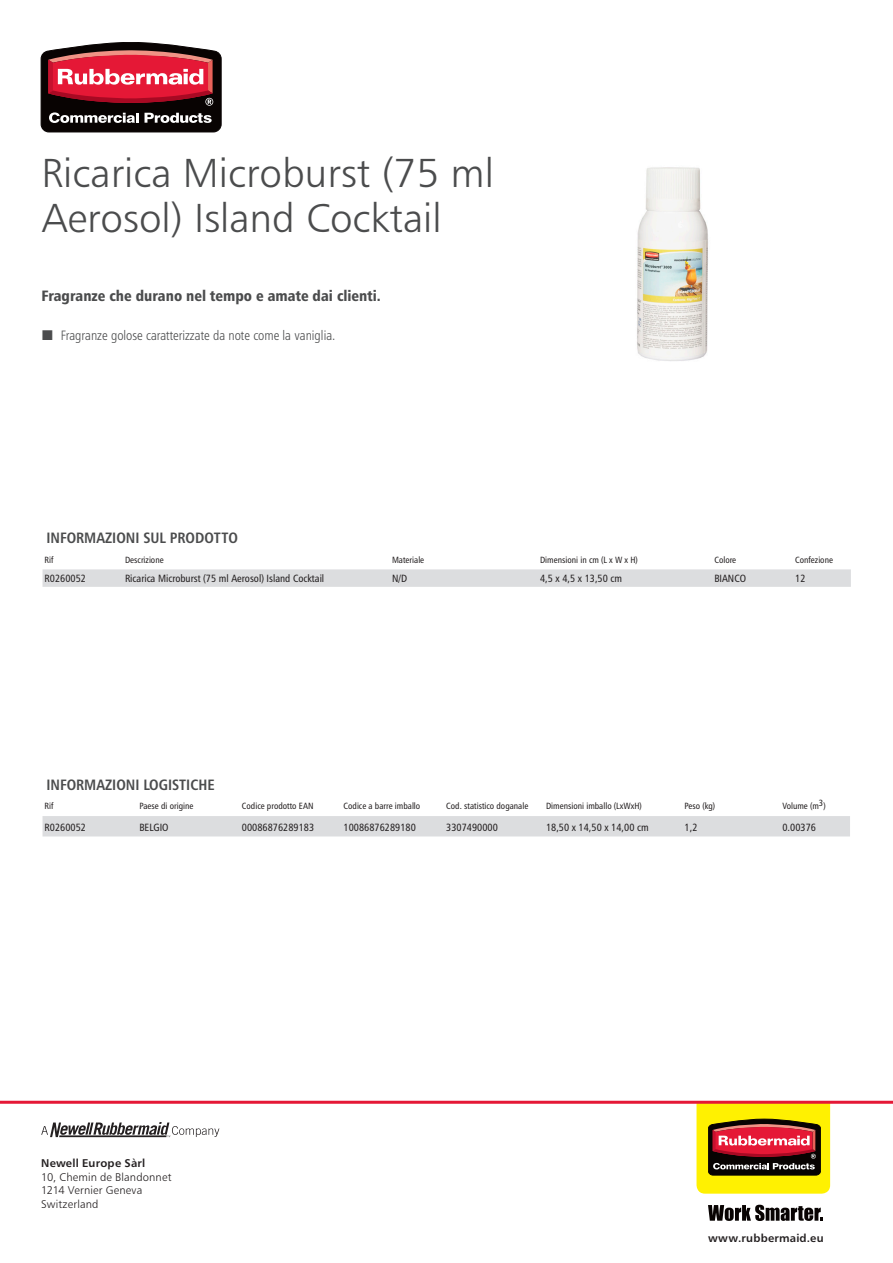
<style>
.page{position:relative;width:893px;height:1263px;background:#fff}
.page>*{position:absolute;margin:0;border:0;box-sizing:border-box;transform-origin:0 0}
.t1{font:40.5px/45px "Humanist 777 BT Light B";color:#4b4c4d}
.t2{font:15px "Humanist 777 BT Bold Condensed B";color:#4b4c4d}
.t3{font:15px "Humanist 777 BT Black Condensed B";color:#4b4c4d}
.t4{font:13.5px "Humanist 777 BT Light Condensed B";color:#4b4c4d}
.t5{font:11.25px "Humanist 777 BT Light B";letter-spacing:.015em;color:#231f20}
.t6{font:11.25px "Humanist 777 BT Bold B";letter-spacing:.02em;color:#231f20}
.t7{font:10.5px "Humanist 777 BT Roman Condensed B";color:#231f20}
.t8{font:9px "Humanist 777 BT Roman Condensed B";color:#231f20}
</style>
<div class="page">
<img style="left:637px;top:167px;width:71px;height:194px">
<svg style="left:41px;top:1122px;width:178px;height:15px"></svg>
<svg style="left:696px;top:1104px;width:134px;height:90px;background:#bd8e20"></svg>
<svg style="left:708px;top:1205px;width:115px;height:16px"></svg>
<svg style="left:41px;top:42px;width:180px;height:90px;background:#863942"></svg>
<div style="left:43px;top:569px;width:808px;height:18px;background:#dcdddf"></div>
<div style="left:43px;top:816px;width:807px;height:20px;background:#dcdddf"></div>
<hr style="left:0;top:1101px;width:893px;height:3px;background:#e51836">
<p class="t1" style="left:41px;top:150px;width:454px">Ricarica Microburst (75 ml<br>Aerosol) Island Cocktail</p>
<p class="t3" style="left:41px;top:286px;width:341px">Fragranze che durano nel tempo e amate dai clienti.</p>
<p class="t4" style="left:61px;top:327px;width:276px">Fragranze golose caratterizzate da note come la vaniglia.</p>
<p class="t2" style="left:46px;top:528px;width:193px">INFORMAZIONI SUL PRODOTTO</p>
<p class="t8" style="left:45px;top:554px;width:10px">Rif</p>
<p class="t8" style="left:125px;top:554px;width:40px">Descrizione</p>
<p class="t8" style="left:392px;top:554px;width:34px">Materiale</p>
<p class="t8" style="left:540px;top:554px;width:99px">Dimensioni in cm (L x W x H)</p>
<p class="t8" style="left:714px;top:554px;width:23px">Colore</p>
<p class="t8" style="left:795px;top:554px;width:39px">Confezione</p>
<p class="t7" style="left:45px;top:572px;width:43px">R0260052</p>
<p class="t7" style="left:125px;top:572px;width:201px">Ricarica Microburst (75 ml Aerosol) Island Cocktail</p>
<p class="t7" style="left:392px;top:572px;width:17px">N/D</p>
<p class="t7" style="left:540px;top:572px;width:84px">4,5 x 4,5 x 13,50 cm</p>
<p class="t7" style="left:714px;top:572px;width:33px">BIANCO</p>
<p class="t7" style="left:795px;top:572px;width:12px">12</p>
<p class="t2" style="left:46px;top:775px;width:170px">INFORMAZIONI LOGISTICHE</p>
<p class="t8" style="left:45px;top:801px;width:10px">Rif</p>
<p class="t8" style="left:139px;top:801px;width:56px">Paese di origine</p>
<p class="t8" style="left:242px;top:801px;width:73px">Codice prodotto EAN</p>
<p class="t8" style="left:344px;top:801px;width:78px">Codice a barre imballo</p>
<p class="t8" style="left:446px;top:801px;width:84px">Cod. statistico doganale</p>
<p class="t8" style="left:546px;top:801px;width:97px">Dimensioni imballo (LxWxH)</p>
<p class="t8" style="left:685px;top:801px;width:32px">Peso (kg)</p>
<p class="t8" style="left:782px;top:801px;width:45px">Volume (m3)</p>
<p class="t7" style="left:45px;top:820px;width:43px">R0260052</p>
<p class="t7" style="left:139px;top:820px;width:31px">BELGIO</p>
<p class="t7" style="left:242px;top:820px;width:74px">00086876289183</p>
<p class="t7" style="left:344px;top:820px;width:74px">10086876289180</p>
<p class="t7" style="left:446px;top:820px;width:53px">3307490000</p>
<p class="t7" style="left:546px;top:820px;width:104px">18,50 x 14,50 x 14,00 cm</p>
<p class="t7" style="left:685px;top:820px;width:14px">1,2</p>
<p class="t7" style="left:782px;top:820px;width:35px">0.00376</p>
<p class="t6" style="left:41px;top:1156px;width:106px">Newell Europe Sàrl</p>
<p class="t5" style="left:41px;top:1170px;width:132px">10, Chemin de Blandonnet</p>
<p class="t5" style="left:41px;top:1183px;width:103px">1214 Vernier Geneva</p>
<p class="t5" style="left:41px;top:1197px;width:59px">Switzerland</p>
<p class="t6" style="left:708px;top:1231px;width:117px">www.rubbermaid.eu</p>
</div>
